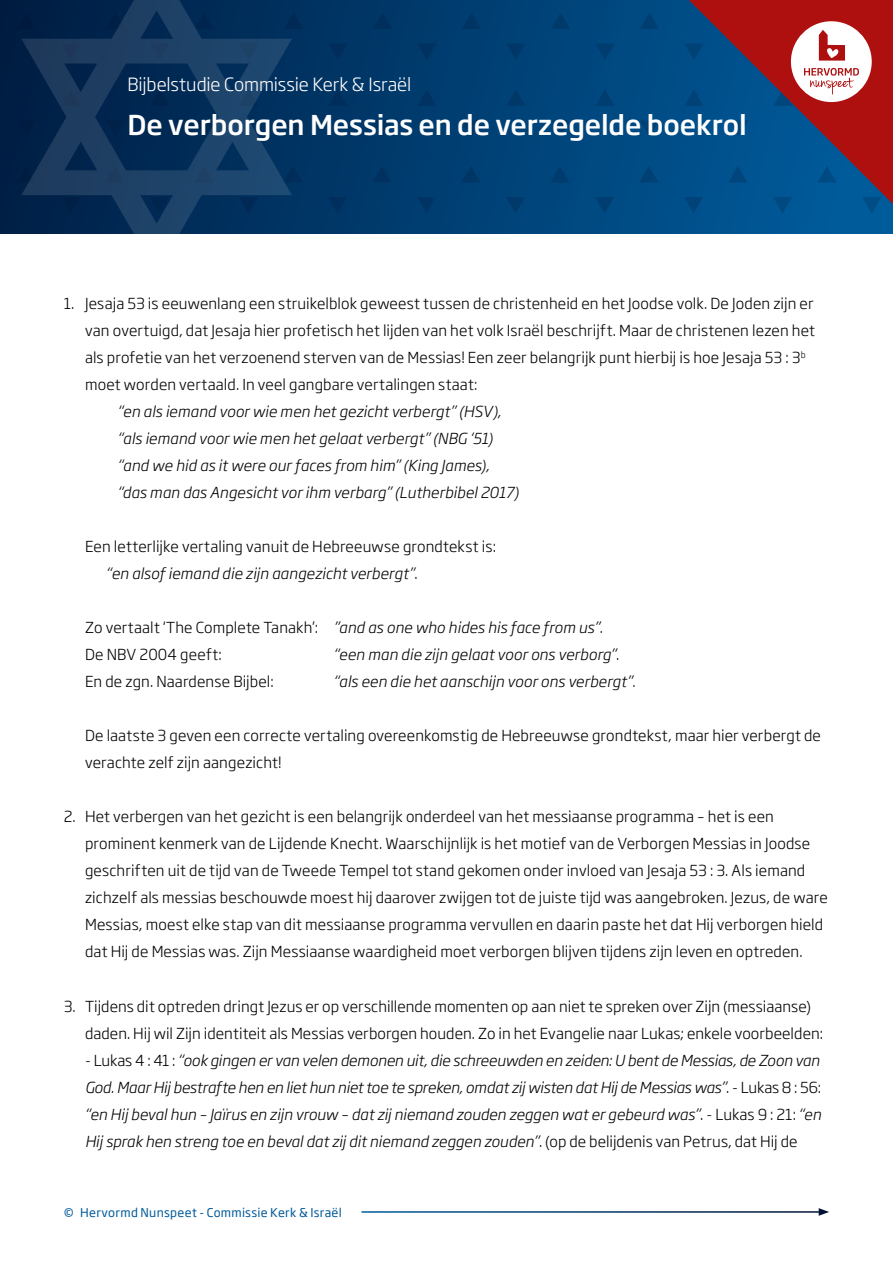
<style>
.page{position:relative;width:893px;height:1263px;background:#fff}
.page>*{position:absolute;margin:0;border:0;box-sizing:border-box;transform-origin:0 0}
.t1{font:500 27px "Soho Gothic Pro";letter-spacing:-.005em;color:#fff}
.t2{font:300 18px "Soho Gothic Pro";letter-spacing:-.01em;color:#fff}
.t3{font:300 15px/27px "Soho Gothic Pro";letter-spacing:.01em;color:#000}
.t4{font:italic 300 15px/27px "Soho Gothic Pro";letter-spacing:.005em;color:#000}
.t5{font:12px "Soho Gothic Pro";letter-spacing:.025em;color:#005b9a}
.s1{font-style:italic}
.s2{font-style:normal}
</style>
<div class="page">
<svg style="left:819px;top:1208px;width:10px;height:8px"></svg>
<svg style="left:0;top:0;width:893px;height:234px;background:#003f73"></svg>
<svg style="left:17px;top:120px;width:4px;height:17px"></svg>
<svg style="left:17px;top:12px;width:4px;height:17px"></svg>
<svg style="left:328px;top:43px;width:19px;height:17px"></svg>
<svg style="left:328px;top:89px;width:19px;height:17px"></svg>
<svg style="left:292px;top:120px;width:11px;height:17px"></svg>
<svg style="left:292px;top:12px;width:11px;height:17px"></svg>
<svg style="left:417px;top:43px;width:19px;height:17px"></svg>
<svg style="left:417px;top:89px;width:19px;height:17px"></svg>
<svg style="left:373px;top:120px;width:19px;height:17px"></svg>
<svg style="left:373px;top:12px;width:19px;height:17px"></svg>
<svg style="left:506px;top:43px;width:19px;height:17px"></svg>
<svg style="left:506px;top:89px;width:19px;height:17px"></svg>
<svg style="left:462px;top:120px;width:19px;height:17px"></svg>
<svg style="left:462px;top:12px;width:19px;height:17px"></svg>
<svg style="left:595px;top:43px;width:20px;height:17px"></svg>
<svg style="left:595px;top:89px;width:20px;height:17px"></svg>
<svg style="left:551px;top:120px;width:19px;height:17px"></svg>
<svg style="left:551px;top:12px;width:19px;height:17px"></svg>
<svg style="left:640px;top:120px;width:19px;height:17px"></svg>
<svg style="left:640px;top:12px;width:19px;height:17px"></svg>
<svg style="left:16px;top:166px;width:5px;height:17px"></svg>
<svg style="left:292px;top:166px;width:10px;height:17px"></svg>
<svg style="left:372px;top:166px;width:19px;height:17px"></svg>
<svg style="left:328px;top:197px;width:19px;height:17px"></svg>
<svg style="left:461px;top:166px;width:19px;height:17px"></svg>
<svg style="left:417px;top:197px;width:19px;height:17px"></svg>
<svg style="left:550px;top:166px;width:20px;height:17px"></svg>
<svg style="left:506px;top:197px;width:19px;height:17px"></svg>
<svg style="left:639px;top:166px;width:20px;height:17px"></svg>
<svg style="left:595px;top:197px;width:19px;height:17px"></svg>
<svg style="left:21px;top:0;width:271px;height:234px;background:#0d335b"></svg>
<svg style="left:684px;top:0;width:209px;height:214px;background:#544c6d"></svg>
<p class="t2" style="left:128px;top:70px;width:285px">Bijbelstudie Commissie Kerk &amp; Israël</p>
<h1 class="t1" style="left:128px;top:104px;width:621px">De verborgen Messias en de verzegelde boekrol</h1>
<p class="t3" style="left:85px;top:289px;width:732px;text-indent:-21px">1. Jesaja 53 is eeuwenlang een struikelblok geweest tussen de christenheid en het Joodse volk. De Joden zijn er van overtuigd, dat Jesaja hier profetisch het lijden van het volk Israël beschrijft. Maar de christenen lezen het als profetie van het verzoenend sterven van de Messias! Een zeer belangrijk punt hierbij is hoe Jesaja 53 : 3<sup>b </sup>moet worden vertaald. In veel gangbare vertalingen staat:</p>
<p class="t4" style="left:118px;top:397px;width:403px">“en als iemand voor wie men het gezicht verbergt” (HSV), “als iemand voor wie men het gelaat verbergt” (NBG ‘51) “and we hid as it were our faces from him” (King James), “das man das Angesicht vor ihm verbarg” (Lutherbibel 2017)</p>
<p class="t3" style="left:106px;top:532px;width:391px;text-indent:-21px">Een letterlijke vertaling vanuit de Hebreeuwse grondtekst is: <span class="s1">“en alsof iemand die zijn aangezicht verbergt”</span>.</p>
<p class="t3" style="left:85px;top:613px;width:519px">Zo vertaalt ‘The Complete Tanakh’: <span class="s1">”and as one who hides his face from us”</span>.<br>De NBV 2004 geeft:</p>
<p class="t4" style="left:334px;top:640px;width:287px">“een man die zijn gelaat voor ons verborg”<span class="s2">.</span></p>
<p class="t3" style="left:85px;top:667px;width:190px">En de zgn. Naardense Bijbel:</p>
<p class="t4" style="left:334px;top:667px;width:303px">“als een die het aanschijn voor ons verbergt”<span class="s2">.</span></p>
<p class="t3" style="left:85px;top:721px;width:737px">De laatste 3 geven een correcte vertaling overeenkomstig de Hebreeuwse grondtekst, maar hier verbergt de verachte zelf zijn aangezicht!</p>
<p class="t3" style="left:85px;top:802px;width:744px;text-indent:-21px">2. Het verbergen van het gezicht is een belangrijk onderdeel van het messiaanse programma – het is een prominent kenmerk van de Lijdende Knecht. Waarschijnlijk is het motief van de Verborgen Messias in Joodse geschriften uit de tijd van de Tweede Tempel tot stand gekomen onder invloed van Jesaja 53 : 3. Als iemand zichzelf als messias beschouwde moest hij daarover zwijgen tot de juiste tijd was aangebroken. Jezus, de ware Messias, moest elke stap van dit messiaanse programma vervullen en daarin paste het dat Hij verborgen hield dat Hij de Messias was. Zijn Messiaanse waardigheid moet verborgen blijven tijdens zijn leven en optreden.</p>
<p class="t3" style="left:85px;top:991px;width:739px;text-indent:-21px">3. Tijdens dit optreden dringt Jezus er op verschillende momenten op aan niet te spreken over Zijn (messiaanse) daden. Hij wil Zijn identiteit als Messias verborgen houden. Zo in het Evangelie naar Lukas; enkele voorbeelden:</p>
<p class="t4" style="left:85px;top:1045px;width:737px;text-align:justify"><span class="s2">- Lukas 4 : 41 :</span> “ook gingen er van velen demonen uit, die schreeuwden en zeiden: U bent de Messias, de Zoon van God. Maar Hij bestrafte hen en liet hun niet toe te spreken, omdat zij wisten dat Hij de Messias was”<span class="s2">. - Lukas 8 : 56: </span>“en Hij beval hun – Jaïrus en zijn vrouw – dat zij niemand zouden zeggen wat er gebeurd was”<span class="s2">. - Lukas 9 : 21:</span> “en Hij sprak hen streng toe en beval dat zij dit niemand zeggen zouden”<span class="s2">. (op de belijdenis van Petrus, dat Hij de</span></p>
<p class="t5" style="left:64px;top:1203px;width:280px">© Hervormd Nunspeet - Commissie Kerk &amp; Israël</p>
</div>
